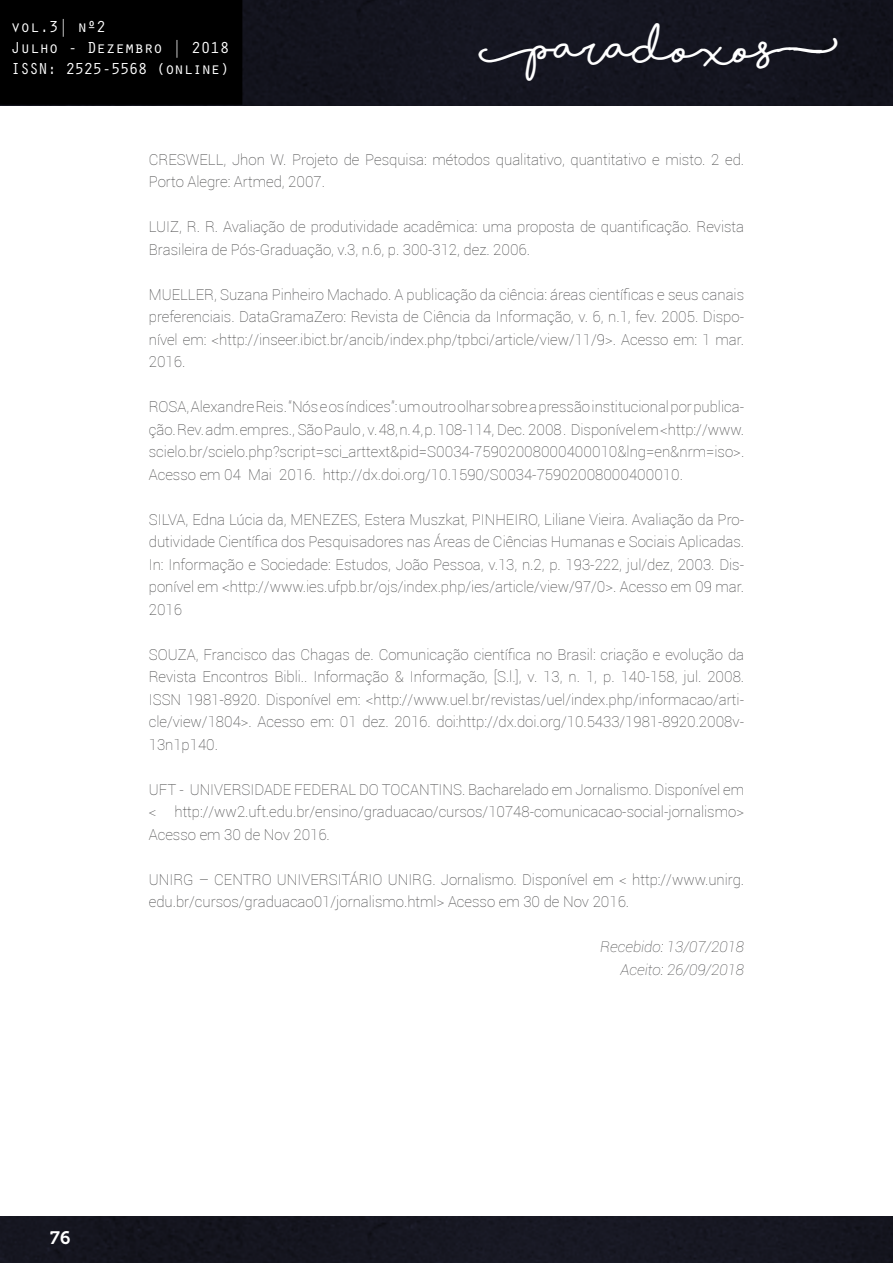
<style>
.page{position:relative;width:893px;height:1263px;background:#fff}
.page>*{position:absolute;margin:0;border:0;box-sizing:border-box;transform-origin:0 0}
.t1{font:700 42px "Shorelines Script";color:#fff}
.t2{font:18px "Museo 700";color:#fff}
.t3{font:16.5px/21px "Orator Std";letter-spacing:-.025em;color:#fff}
.Texto{font:100 15px/22.5px "Roboto";color:#3e3e3f;text-align:justify}
.Texto-2{font:italic 100 15px "Roboto";color:#3e3e3f}
</style>
<div class="page">
<div style="left:0;top:1217px;width:893px;height:46px;background:#161621"></div>
<div style="left:242px;top:0;width:651px;height:105px;background:#14151f"></div>
<div style="left:0;top:0;width:242px;height:105px;background:#000"></div>
<p class="t3" style="left:11px;top:16px;width:220px">vol.3| nº2<br>Julho - Dezembro | 2018<br>ISSN: 2525-5568 (online)</p>
<h1 class="t1" style="left:478px;top:32px;width:361px">[Paradoxos]</h1>
<p class="Texto" style="left:149px;top:147px;width:597px">CRESWELL, Jhon W. Projeto de Pesquisa: métodos qualitativo, quantitativo e misto. 2 ed.<br>Porto Alegre: Artmed, 2007.</p>
<p class="Texto" style="left:149px;top:215px;width:597px">LUIZ, R. R. Avaliação de produtividade acadêmica: uma proposta de quantificação. Revista<br>Brasileira de Pós-Graduação, v.3, n.6, p. 300-312, dez. 2006.</p>
<p class="Texto" style="left:149px;top:282px;width:597px">MUELLER, Suzana Pinheiro Machado. A publicação da ciência: áreas científicas e seus canais preferenciais. DataGramaZero: Revista de Ciência da Informação, v. 6, n.1, fev. 2005. Dispo&shy;nível em: &lt;http://inseer.ibict.br/ancib/index.php/tpbci/article/view/11/9&gt;. Acesso em: 1 mar.<br>2016.</p>
<p class="Texto" style="left:149px;top:395px;width:597px">ROSA, Alexandre Reis. “Nós e os índices”: um outro olhar sobre a pressão institucional por publica&shy;ção. Rev. adm. empres., São Paulo , v. 48, n. 4, p. 108-114, Dec. 2008 . Disponível em &lt;http://www. scielo.br/scielo.php?script=sci_arttext&amp;pid=S0034-75902008000400010&amp;lng=en&amp;nrm=iso&gt;.<br>Acesso em 04 Mai 2016. http://dx.doi.org/10.1590/S0034-75902008000400010.</p>
<p class="Texto" style="left:149px;top:507px;width:597px">SILVA, Edna Lúcia da, MENEZES, Estera Muszkat, PINHEIRO, Liliane Vieira. Avaliação da Pro&shy;dutividade Científica dos Pesquisadores nas Áreas de Ciências Humanas e Sociais Aplicadas.<br>In: Informação e Sociedade: Estudos, João Pessoa, v.13, n.2, p. 193-222, jul/dez, 2003. Dis&shy;ponível em &lt;http://www.ies.ufpb.br/ojs/index.php/ies/article/view/97/0&gt;. Acesso em 09 mar.<br>2016</p>
<p class="Texto" style="left:149px;top:642px;width:597px">SOUZA, Francisco das Chagas de. Comunicação científica no Brasil: criação e evolução da Revista Encontros Bibli.. Informação &amp; Informação, [S.l.], v. 13, n. 1, p. 140-158, jul. 2008.<br>ISSN 1981-8920. Disponível em: &lt;http://www.uel.br/revistas/uel/index.php/informacao/arti&shy;cle/view/1804&gt;. Acesso em: 01 dez. 2016. doi:http://dx.doi.org/10.5433/1981-8920.2008v-13n1p140.</p>
<p class="Texto" style="left:149px;top:777px;width:597px">UFT - UNIVERSIDADE FEDERAL DO TOCANTINS. Bacharelado em Jornalismo. Disponível em &lt; http://ww2.uft.edu.br/ensino/graduacao/cursos/10748-comunicacao-social-jornalismo&gt; Acesso em 30 de Nov 2016.</p>
<p class="Texto" style="left:149px;top:867px;width:597px">UNIRG – CENTRO UNIVERSITÁRIO UNIRG. Jornalismo. Disponível em &lt; http://www.unirg. edu.br/cursos/graduacao01/jornalismo.html&gt; Acesso em 30 de Nov 2016.</p>
<p class="Texto-2" style="left:600px;top:936px;width:145px">Recebido: 13/07/2018</p>
<p class="Texto-2" style="left:621px;top:959px;width:125px">Aceito: 26/09/2018</p>
<p class="t2" style="left:50px;top:1227px;width:22px">76</p>
</div>
